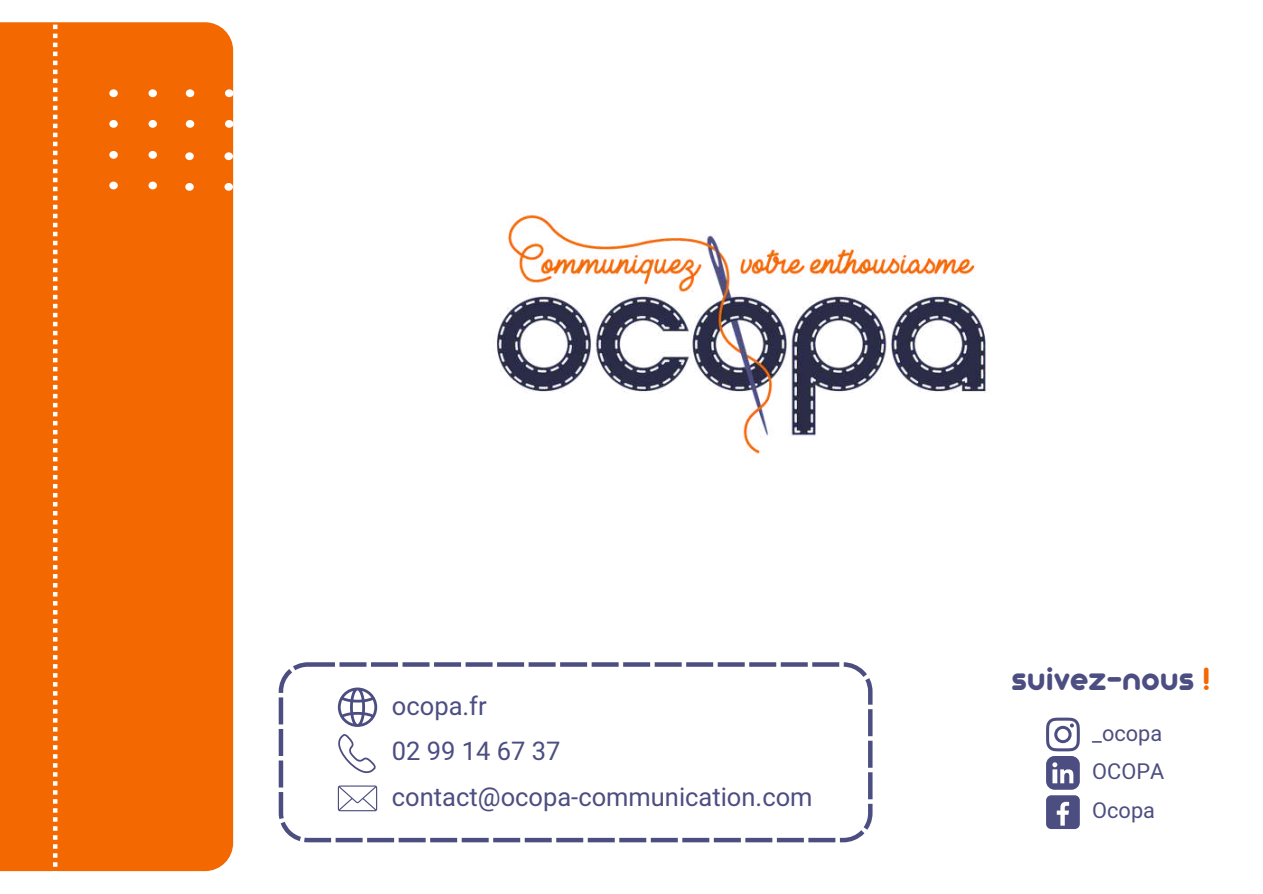
<style>
.page{position:relative;width:1263px;height:894px;background:#fff}
.page>*{position:absolute;margin:0;border:0;box-sizing:border-box;transform-origin:0 0}
.t1{font:700 35.1px "Arista Pro";color:#4c4e81}
.t2{font:25.5px/45.6px "Heebo";color:#4c4e81}
.t3{font:21.75px/38.8px "Heebo";color:#4c4e81;text-align:justify}
.s1{color:#f36800}
</style>
<div class="page">
<div style="left:0;top:22px;width:233px;height:848px;background:#f36800"></div>
<img style="left:497px;top:215px;width:490px;height:239px">
<svg style="left:53px;top:22px;width:4px;height:849px"></svg>
<svg style="left:186px;top:89px;width:47px;height:39px"></svg>
<svg style="left:109px;top:89px;width:48px;height:39px"></svg>
<svg style="left:185px;top:152px;width:48px;height:39px"></svg>
<svg style="left:109px;top:151px;width:48px;height:38px"></svg>
<svg style="left:1046px;top:717px;width:34px;height:72px"></svg>
<div style="left:1046px;top:795px;width:34px;height:33px;background:#4c4e81;border-radius:5px"></div>
<svg style="left:1057px;top:801px;width:12px;height:24px"></svg>
<svg style="left:279px;top:662px;width:593px;height:180px"></svg>
<svg style="left:338px;top:785px;width:39px;height:26px"></svg>
<svg style="left:338px;top:732px;width:39px;height:40px"></svg>
<svg style="left:338px;top:687px;width:39px;height:39px"></svg>
<p class="t2" style="left:392px;top:683px;width:96px">ocopa.fr</p>
<p class="t2" style="left:392px;top:729px;width:422px">02 99 14 67 37 contact@ocopa-communication.com</p>
<h1 class="t1" style="left:1011px;top:667px;width:201px">suivez-nous <span class="s1">!</span></h1>
<p class="t3" style="left:1092px;top:714px;width:73px">_ocopa OCOPA Ocopa</p>
</div>
